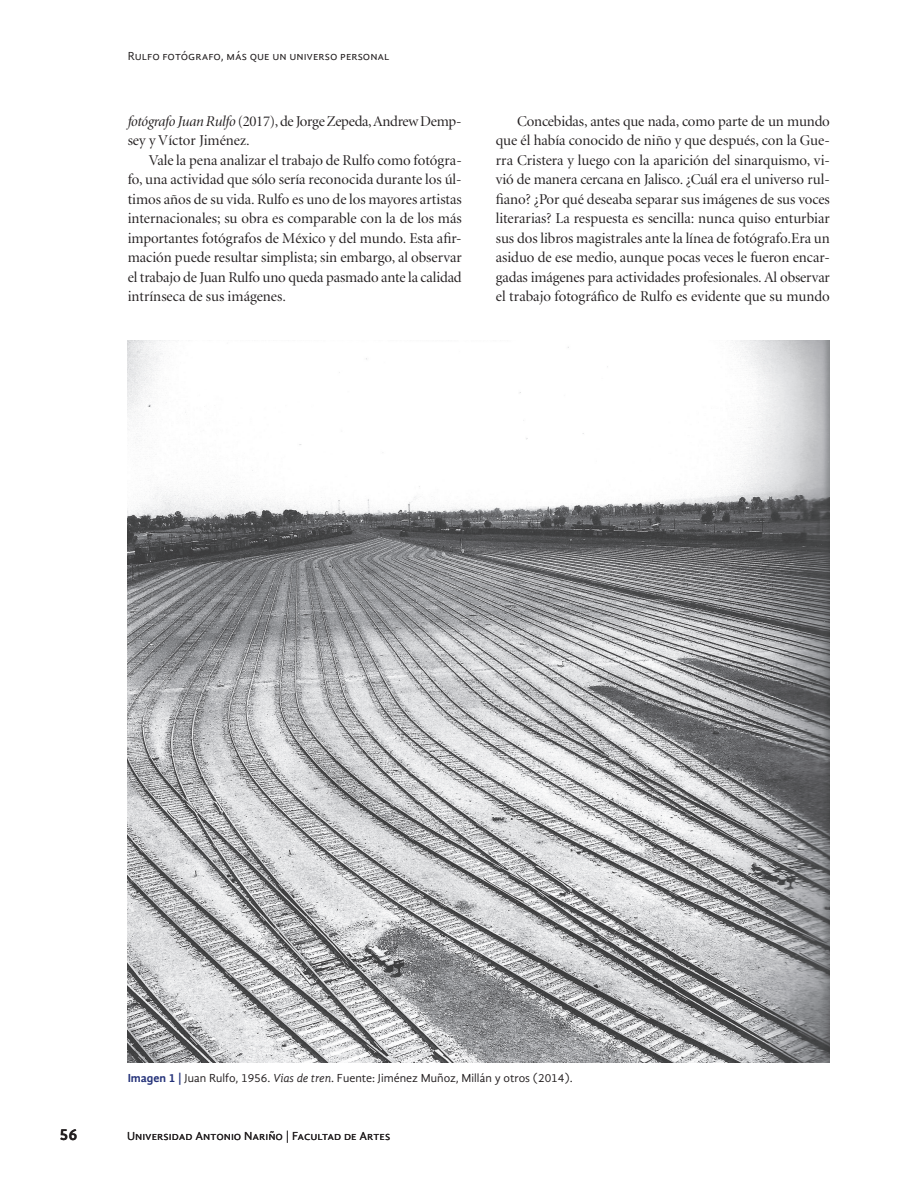
<style>
.page{position:relative;width:915px;height:1191px;background:#fff}
.page>*{position:absolute;margin:0;border:0;box-sizing:border-box;transform-origin:0 0}
.t1{font:700 16.5px "Gandhi Sans";color:#231f20}
.t2{font:15px/19.5px "Minion Display";letter-spacing:-.005em;color:#231f20;text-align:justify}
.t3{font:12px "Gandhi Sans";color:#231f20}
.s1{font-style:italic}
.s2{font-weight:700;color:#243279}
</style>
<div class="page">
<img style="left:128px;top:340px;width:701px;height:722px">
<p class="t3" style="left:128px;top:49px;width:263px">Rulfo fotógrafo, más que un universo personal</p>
<p class="t2" style="left:128px;top:112px;width:333px"><span class="s1">fotógrafo Juan Rulfo</span> (2017), de Jorge Zepeda, Andrew Demp&shy;sey y Víctor Jiménez.</p>
<p class="t2" style="left:128px;top:151px;width:335px;text-indent:21px">Vale la pena analizar el trabajo de Rulfo como fotógra&shy;fo, una actividad que sólo sería reconocida durante los úl&shy;timos años de su vida. Rulfo es uno de los mayores artistas internacionales; su obra es comparable con la de los más importantes fotógrafos de México y del mundo. Esta afir&shy;mación puede resultar simplista; sin embargo, al observar el trabajo de Juan Rulfo uno queda pasmado ante la calidad intrínseca de sus imágenes.</p>
<p class="t2" style="left:495px;top:112px;width:335px;text-indent:21px">Concebidas, antes que nada, como parte de un mundo que él había conocido de niño y que después, con la Gue&shy;rra Cristera y luego con la aparición del sinarquismo, vi&shy;vió de manera cercana en Jalisco. ¿Cuál era el universo rul&shy;fiano? ¿Por qué deseaba separar sus imágenes de sus voces literarias? La respuesta es sencilla: nunca quiso enturbiar sus dos libros magistrales ante la línea de fotógrafo.Era un asiduo de ese medio, aunque pocas veces le fueron encar&shy;gadas imágenes para actividades profesionales. Al observar el trabajo fotográfico de Rulfo es evidente que su mundo</p>
<p class="t3" style="left:128px;top:1070px;width:446px"><span class="s2">Imagen 1 |</span> Juan Rulfo, 1956. <span class="s1">Vias de tren</span>. Fuente: Jiménez Muñoz, Millán y otros (2014).</p>
<p class="t1" style="left:60px;top:1125px;width:20px">56</p>
<p class="t3" style="left:127px;top:1129px;width:264px">Universidad Antonio Nariño | Facultad de Artes</p>
</div>
